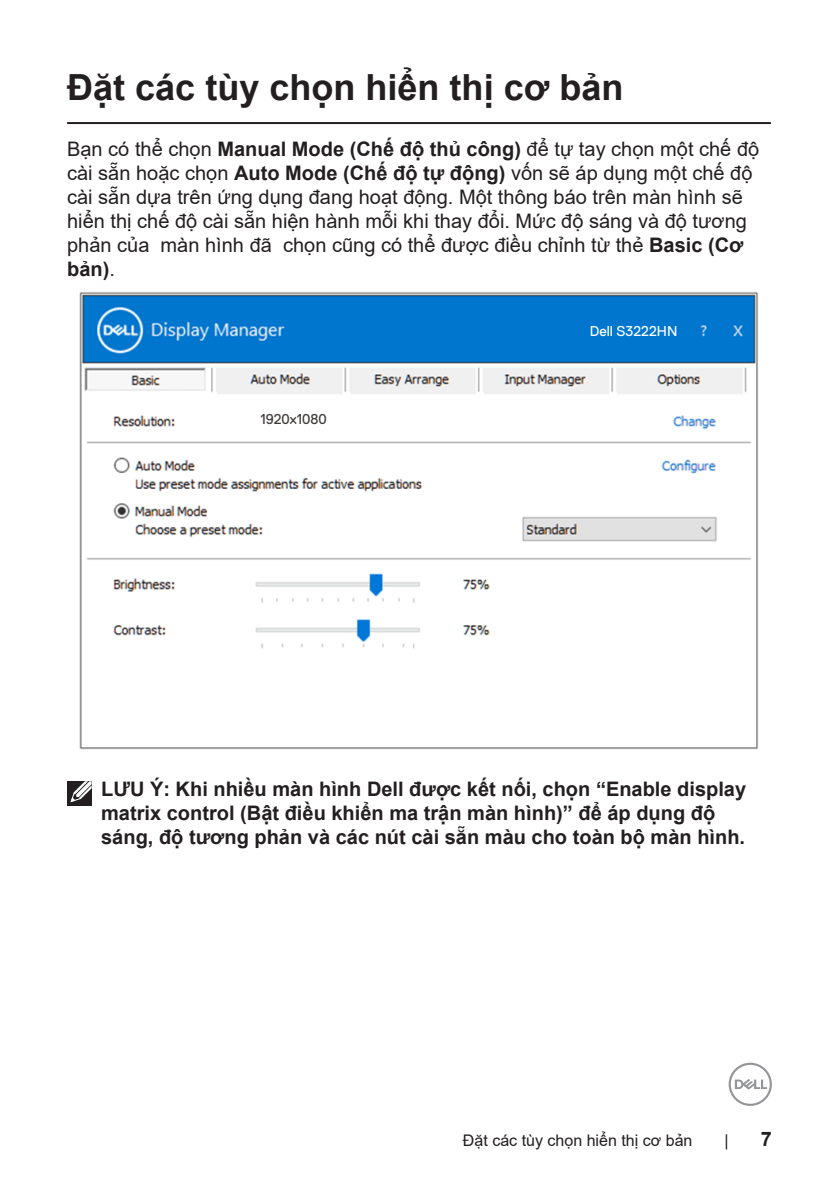
<style>
.page{position:relative;width:840px;height:1191px;background:#fff}
.page>*{position:absolute;margin:0;border:0;box-sizing:border-box;transform-origin:0 0}
.Head_1{font:700 36px "Arial";color:#231f20}
.Paragraph{font:20px/24px "Arial";color:#231f20}
.Note{font:700 20px/24px "Arial";color:#231f20}
.t1{font:16px "Arial";color:#231f20}
.t2{font:14.2px "Dell Replica";color:#fff}
.t3{font:14.2px "Dell Replica";color:#3e3a39}
.s1{font-weight:700}
</style>
<div class="page">
<svg style="left:728px;top:1062px;width:43px;height:44px"></svg>
<hr style="left:67px;top:122px;width:703px;height:2px;background:#231f20">
<img style="left:79px;top:292px;width:679px;height:458px">
<div style="left:257px;top:409px;width:74px;height:18px;background:#fff"></div>
<div style="left:579px;top:320px;width:109px;height:23px;background:#0076ce"></div>
<div style="left:67px;top:781px;width:24px;height:24px;background:#231f20"></div>
<svg style="left:70px;top:781px;width:22px;height:22px"></svg>
<p class="Head_1" style="left:67px;top:62px;width:557px">Đặt các tùy chọn hiển thị cơ bản</p>
<p class="Paragraph" style="left:67px;top:137px;width:693px">Bạn có thể chọn <span class="s1">Manual Mode (Chế độ thủ công)</span> để tự tay chọn một chế độ cài sẵn hoặc chọn <span class="s1">Auto Mode (Chế độ tự động)</span> vốn sẽ áp dụng một chế độ cài sẵn dựa trên ứng dụng đang hoạt động. Một thông báo trên màn hình sẽ hiển thị chế độ cài sẵn hiện hành mỗi khi thay đổi. Mức độ sáng và độ tương phản của màn hình đã chọn cũng có thể được điều chỉnh từ thẻ <span class="s1">Basic (Cơ bản)</span>.</p>
<p class="t3" style="left:260px;top:411px;width:68px">1920x1080</p>
<p class="t2" style="left:589px;top:323px;width:89px">Dell S3222HN</p>
<p class="Note" style="left:101px;top:777px;width:646px">LƯU Ý: Khi nhiều màn hình Dell được kết nối, chọn “Enable display matrix control (Bật điều khiển ma trận màn hình)” để áp dụng độ sáng, độ tương phản và các nút cài sẵn màu cho toàn bộ màn hình.</p>
<p class="t1" style="left:462px;top:1129px;width:231px">Đặt các tùy chọn hiển thị cơ bản</p>
<p class="t1" style="left:724px;top:1129px;width:6px">|</p>
<p class="Note" style="left:760px;top:1127px;width:13px">7</p>
</div>
